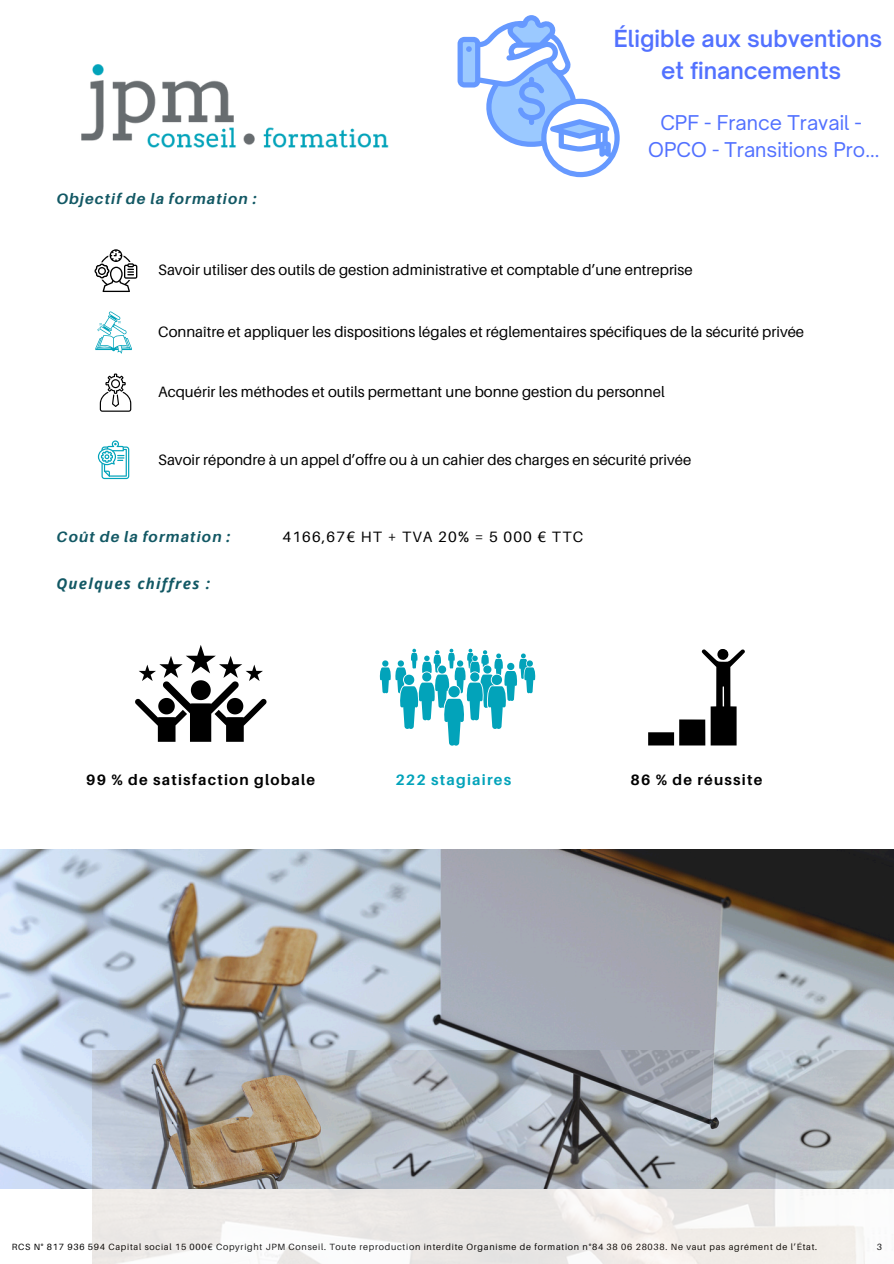
<style>
.page{position:relative;width:894px;height:1264px;background:#fff}
.page>*{position:absolute;margin:0;border:0;box-sizing:border-box;transform-origin:0 0}
.t1{font:600 22.5px/31.5px "Open Sauce One";color:#5271ff;text-align:center}
.t2{font:19.5px/27px "Open Sauce One";color:#5271ff;text-align:center}
.t3{font:15px "Aileron";color:#000}
.t4{font:italic 700 15px "Aileron";letter-spacing:.08em;color:#125864}
.t5{font:700 15px "Aileron";letter-spacing:.08em;color:#000}
.t6{font:15px "Aileron";letter-spacing:.08em;color:#000}
.t7{font:italic 700 15px "Open Sans";letter-spacing:.08em;color:#125864}
.t8{font:700 15px "Aileron";letter-spacing:.08em;color:#02a3ba}
.t9{font:9px "Aileron";letter-spacing:.08em;color:#000}
</style>
<div class="page">
<img style="left:81px;top:64px;width:308px;height:84px">
<svg style="left:94px;top:249px;width:43px;height:43px"></svg>
<svg style="left:100px;top:373px;width:31px;height:39px"></svg>
<svg style="left:98px;top:440px;width:31px;height:39px"></svg>
<svg style="left:95px;top:311px;width:36px;height:43px"></svg>
<svg style="left:135px;top:645px;width:132px;height:96px"></svg>
<svg style="left:379px;top:648px;width:156px;height:97px"></svg>
<svg style="left:648px;top:649px;width:96px;height:96px"></svg>
<img style="left:0;top:849px;width:893px;height:339px">
<svg style="left:457px;top:15px;width:162px;height:162px"></svg>
<img style="left:93px;top:1050px;width:800px;height:213px">
<h1 class="t4" style="left:56px;top:190px;width:202px">Objectif de la formation :</h1>
<h3 class="t1" style="left:613px;top:23px;width:270px">Éligible aux subventions et financements</h3>
<h4 class="t2" style="left:648px;top:109px;width:232px">CPF - France Travail -<br>OPCO - Transitions Pro...</h4>
<p class="t3" style="left:158px;top:260px;width:535px">Savoir utiliser des outils de gestion administrative et comptable d’une entreprise</p>
<h5 class="t3" style="left:158px;top:322px;width:647px">Connaître et appliquer les dispositions légales et réglementaires spécifiques de la sécurité privée</h5>
<p class="t3" style="left:158px;top:383px;width:508px">Acquérir les méthodes et outils permettant une bonne gestion du personnel</p>
<h5 class="t3" style="left:158px;top:450px;width:534px">Savoir répondre à un appel d’offre ou à un cahier des charges en sécurité privée</h5>
<h2 class="t4" style="left:56px;top:527px;width:175px">Coût de la formation :</h2>
<h4 class="t6" style="left:282px;top:527px;width:302px">4166,67€ HT + TVA 20% = 5 000 € TTC</h4>
<p class="t7" style="left:56px;top:573px;width:155px">Quelques chiffres :</p>
<h5 class="t5" style="left:86px;top:770px;width:230px">99 % de satisfaction globale</h5>
<p class="t8" style="left:395px;top:770px;width:117px">222 stagiaires</p>
<h5 class="t5" style="left:630px;top:770px;width:133px">86 % de réussite</h5>
<h4 class="t9" style="left:12px;top:1240px;width:806px">RCS N° 817 936 594 Capital social 15 000€ Copyright JPM Conseil. Toute reproduction interdite Organisme de formation n°84 38 06 28038. Ne vaut pas agrément de l’État.</h4>
<h4 class="t9" style="left:876px;top:1240px;width:7px">3</h4>
</div>
